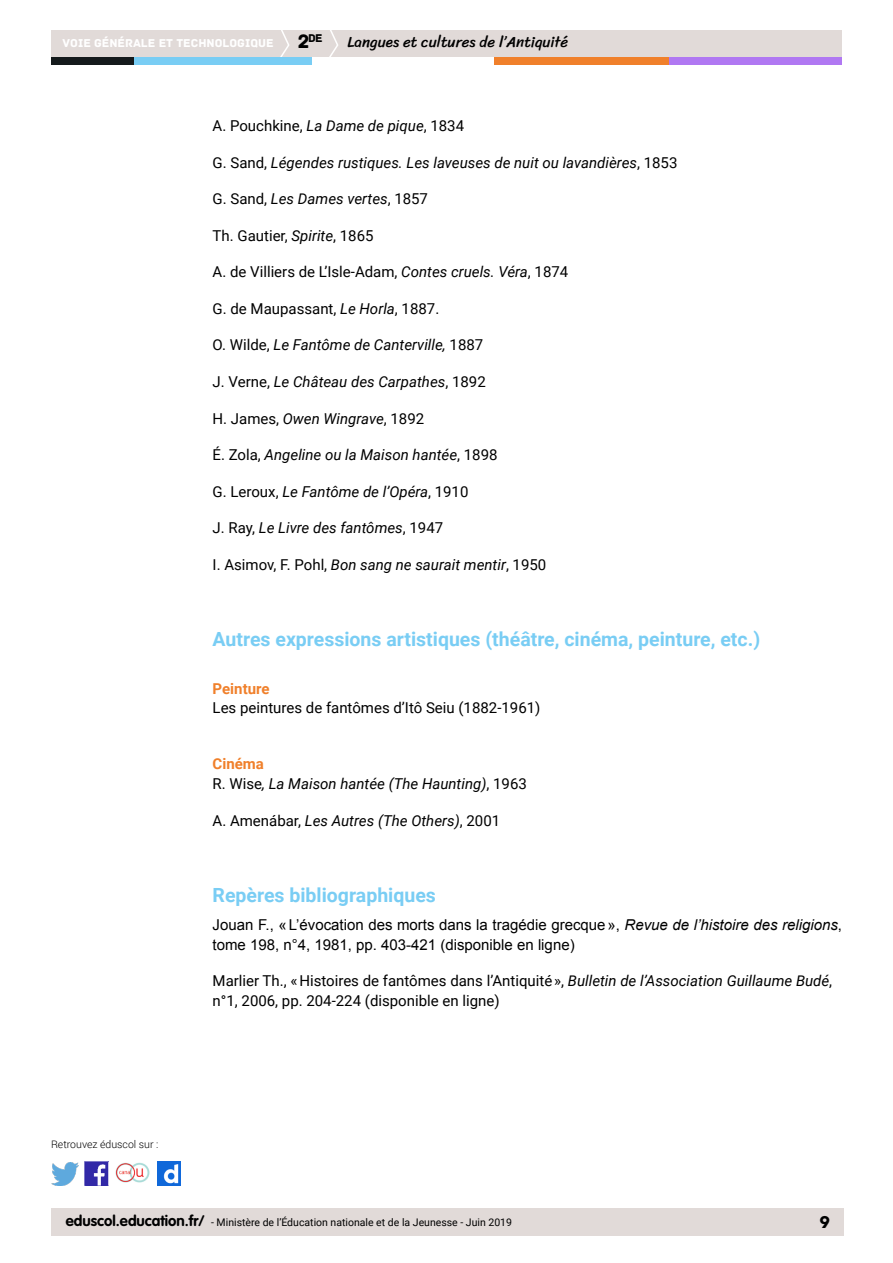
<style>
.page{position:relative;width:893px;height:1263px;background:#fff}
.page>*{position:absolute;margin:0;border:0;box-sizing:border-box;transform-origin:0 0}
.t1{font:700 19.5px "Roboto";color:#79cdf4}
.t2{font:18px "Archive";color:#000}
.t3{font:italic 15px/19.5px "Roboto";color:#000}
.t4{font:15px/19.5px "Roboto";color:#000}
.t5{font:15px/19.5px "Arial";color:#000}
.t6{font:15px "Sriracha";color:#000}
.t7{font:700 15px "Roboto";color:#f0802b}
.t8{font:12px "Archive";color:#fff}
.t9{font:11.85px "Archive";color:#000}
.t10{font:10.5px "Roboto";color:#000}
.t11{font:300 10.5px "Roboto";color:#000}
.s1{font-size:20.4px}
.s2{font-style:italic}
.s3{font-style:normal}
.s4{font-weight:700;font-style:normal;color:#f0802b}
.s5{font-family:"VAG Rounded Std";font-weight:700;font-size:15px}
</style>
<div class="page">
<div style="left:51px;top:1209px;width:792px;height:27px;background:#e1dad8"></div>
<img style="left:85px;top:1162px;width:23px;height:23px">
<img style="left:51px;top:1163px;width:28px;height:22px">
<img style="left:158px;top:1162px;width:22px;height:23px">
<img style="left:115px;top:1162px;width:35px;height:21px">
<div style="left:51px;top:30px;width:791px;height:27px;background:#e1dad8"></div>
<svg style="left:280px;top:30px;width:10px;height:27px"></svg>
<svg style="left:329px;top:30px;width:9px;height:27px"></svg>
<div style="left:133px;top:57px;width:179px;height:8px;background:#79cdf4"></div>
<div style="left:51px;top:57px;width:82px;height:8px;background:#141a1c"></div>
<div style="left:667px;top:57px;width:175px;height:8px;background:#b078f2"></div>
<div style="left:494px;top:57px;width:175px;height:8px;background:#f0802b"></div>
<p class="t9" style="left:298px;top:31px;width:27px"><span class="s1">2</span>de</p>
<p class="t8" style="left:63px;top:36px;width:212px">VOIE GÉNÉRALE ET TECHNOLOGIQUE</p>
<p class="t6" style="left:348px;top:33px;width:222px">Langues et cultures de l’Antiquité</p>
<p class="t4" style="left:213px;top:116px;width:253px">A. Pouchkine, <span class="s2">La Dame de pique</span>, 1834</p>
<p class="t3" style="left:213px;top:152px;width:466px"><span class="s3">G. Sand,</span> Légendes rustiques. Les laveuses de nuit ou lavandières<span class="s3">, 1853</span></p>
<p class="t3" style="left:213px;top:189px;width:217px"><span class="s3">G. Sand,</span> Les Dames vertes<span class="s3">, 1857</span></p>
<p class="t4" style="left:213px;top:225px;width:162px">Th. Gautier, <span class="s2">Spirite</span>, 1865</p>
<p class="t4" style="left:213px;top:262px;width:357px">A. de Villiers de L’Isle-Adam, <span class="s2">Contes cruels. Véra</span>, 1874</p>
<p class="t4" style="left:213px;top:298px;width:228px">G. de Maupassant, <span class="s2">Le Horla</span>, 1887.</p>
<p class="t3" style="left:213px;top:335px;width:272px"><span class="s3">O. Wilde,</span> Le Fantôme de Canterville, <span class="s3">1887</span></p>
<p class="t3" style="left:213px;top:371px;width:275px"><span class="s3">J. Verne,</span> Le Château des Carpathes<span class="s3">, 1892</span></p>
<p class="t4" style="left:213px;top:408px;width:213px">H. James, <span class="s2">Owen Wingrave</span>, 1892</p>
<p class="t3" style="left:213px;top:444px;width:286px"><span class="s3">É. Zola,</span> Angeline ou la Maison hantée<span class="s3">, 1898</span></p>
<p class="t3" style="left:213px;top:481px;width:257px"><span class="s3">G. Leroux,</span> Le Fantôme de l’Opéra<span class="s3">, 1910</span></p>
<p class="t3" style="left:213px;top:517px;width:232px"><span class="s3">J. Ray,</span> Le Livre des fantômes<span class="s3">, 1947</span></p>
<p class="t3" style="left:213px;top:554px;width:335px"><span class="s3">I. Asimov, F. Pohl,</span> Bon sang ne saurait mentir<span class="s3">, 1950</span></p>
<h1 class="t1" style="left:213px;top:626px;width:549px">Autres expressions artistiques (théâtre, cinéma, peinture, etc.)</h1>
<p class="t7" style="left:213px;top:678px;width:58px">Peinture</p>
<p class="t4" style="left:213px;top:698px;width:329px">Les peintures de fantômes d’Itô Seiu (1882-1961)</p>
<p class="t3" style="left:213px;top:754px;width:316px"><span class="s4">Cinéma<br></span><span class="s3">R. Wise</span>, La Maison hantée (The Haunting)<span class="s3">, 1963</span></p>
<p class="t3" style="left:213px;top:810px;width:289px"><span class="s3">A. Amenábar,</span> Les Autres (The Others)<span class="s3">, 2001</span></p>
<p class="t11" style="left:51px;top:1137px;width:109px">Retrouvez éduscol sur :</p>
<h1 class="t1" style="left:213px;top:882px;width:225px">Repères bibliographiques</h1>
<p class="t5" style="left:213px;top:915px;width:631px">Jouan F., «L’évocation des morts dans la tragédie grecque», <span class="s2">Revue de l’histoire des religions</span>, tome 198, n°4, 1981, pp. 403-421 (disponible en ligne)</p>
<p class="t4" style="left:213px;top:971px;width:621px">Marlier Th., « Histoires de fantômes dans l’Antiquité », <span class="s2">Bulletin de l’Association Guillaume Budé</span>, n°1, 2006, pp. 204-224 (disponible en ligne)</p>
<p class="t10" style="left:66px;top:1215px;width:448px"><span class="s5">eduscol.education.fr/</span> - Ministère de l’Éducation nationale et de la Jeunesse - Juin 2019</p>
<p class="t2" style="left:820px;top:1211px;width:12px">9</p>
</div>
